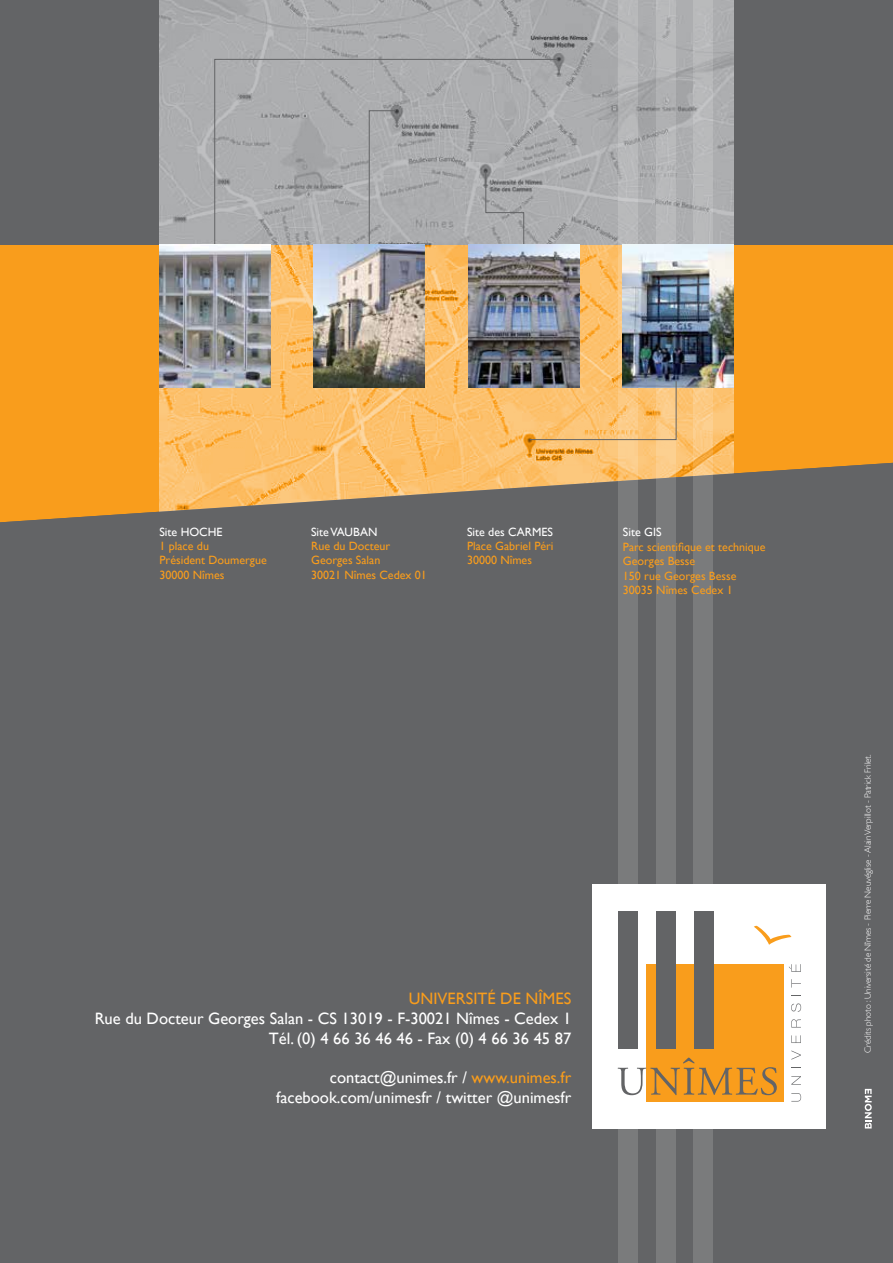
<style>
.page{position:relative;width:893px;height:1263px;background:#fff}
.page>*{position:absolute;margin:0;border:0;box-sizing:border-box;transform-origin:0 0}
.t1{font:16.5px/19.8px "Gill Sans";color:#fff;text-align:right}
.t2{font:16.5px "Gill Sans";color:#f99d1c}
.t3{font:12px/14.4px "Gill Sans";color:#f99d1c}
.t4{font:12px "Gill Sans";color:#fff}
.t5{font:300 9px "Gill Sans";letter-spacing:-.01em;color:#fff}
.s1{color:#f99d1c}
</style>
<div class="page">
<div style="left:1px;top:245px;width:892px;height:218px;background:#f99d1c"></div>
<div style="left:0;top:0;width:893px;height:245px;background:#636466"></div>
<div style="left:0;top:670px;width:893px;height:593px;background:#636466"></div>
<img style="left:159px;top:0;width:574px;height:463px">
<svg style="left:0;top:463px;width:893px;height:207px;background:#796f62"></svg>
<svg style="left:214px;top:59px;width:344px;height:198px;background:#ababab"></svg>
<svg style="left:368px;top:110px;width:29px;height:135px;background:#a8a9ab"></svg>
<svg style="left:485px;top:170px;width:39px;height:75px;background:#a3a5a7"></svg>
<img style="left:314px;top:245px;width:110px;height:143px">
<img style="left:159px;top:245px;width:111px;height:143px">
<img style="left:468px;top:245px;width:111px;height:143px">
<svg style="left:618px;top:0;width:20px;height:1263px;background:#95928e"></svg>
<svg style="left:656px;top:0;width:20px;height:1263px;background:#91908e"></svg>
<svg style="left:693px;top:0;width:20px;height:1263px;background:#98948d"></svg>
<div style="left:592px;top:884px;width:234px;height:244px;background:#fff"></div>
<div style="left:647px;top:964px;width:137px;height:138px;background:#f99d1c"></div>
<svg style="left:754px;top:926px;width:37px;height:19px"></svg>
<div style="left:618px;top:911px;width:19px;height:137px;background:#636466"></div>
<div style="left:656px;top:911px;width:19px;height:137px;background:#636466"></div>
<div style="left:694px;top:911px;width:19px;height:137px;background:#636466"></div>
<svg style="left:791px;top:1093px;width:10px;height:8px"></svg>
<svg style="left:791px;top:1076px;width:10px;height:9px"></svg>
<svg style="left:791px;top:1050px;width:10px;height:10px"></svg>
<svg style="left:791px;top:1035px;width:10px;height:8px"></svg>
<svg style="left:791px;top:1019px;width:10px;height:8px"></svg>
<svg style="left:791px;top:1003px;width:10px;height:9px"></svg>
<svg style="left:791px;top:979px;width:10px;height:8px"></svg>
<svg style="left:789px;top:964px;width:12px;height:8px"></svg>
<svg style="left:618px;top:1057px;width:159px;height:38px"></svg>
<img style="left:623px;top:245px;width:110px;height:143px">
<svg style="left:529px;top:380px;width:148px;height:60px;background:#eab974"></svg>
<svg style="left:865px;top:1089px;width:7px;height:39px"></svg>
<p class="t4" style="left:159px;top:524px;width:63px">Site HOCHE</p>
<p class="t3" style="left:159px;top:539px;width:109px">1 place du<br>Président Doumergue<br>30000 Nîmes</p>
<p class="t4" style="left:311px;top:524px;width:29px">Site VAUBAN</p>
<p class="t3" style="left:311px;top:539px;width:117px">Rue du Docteur<br>Georges Salan<br>30021 Nîmes Cedex 01</p>
<p class="t4" style="left:467px;top:524px;width:81px">Site des CARMES</p>
<p class="t3" style="left:467px;top:539px;width:88px">Place Gabriel Péri<br>30000 Nîmes</p>
<p class="t4" style="left:623px;top:525px;width:39px">Site GIS</p>
<p class="t3" style="left:623px;top:539px;width:144px">Parc scientifique et technique<br>Georges Besse<br>150 rue Georges Besse<br>30035 Nîmes Cedex 1</p>
<h1 class="t2" style="left:409px;top:989px;width:155px">UN IVERSITÉ DE NÎMES</h1>
<h1 class="t1" style="left:95px;top:1008px;width:478px">Rue du Docteur Georges Salan - CS 13019 - F-30021 Nîmes - Cedex 1<br>Tél. (0) 4 66 36 46 46 - Fax (0) 4 66 36 45 87</h1>
<h1 class="t1" style="left:276px;top:1067px;width:296px">contact@unimes.fr / <span class="s1">www.unimes.fr </span>facebook.com/unimesfr / twitter @unimesfr</h1>
<p class="t5" style="left:863px;top:1053px;width:300px;rotate:-90deg">Crédits photo : Université de Nîmes - Pierre Neuvéglise - Alain Verpillot - Patrick Frilet.</p>
</div>
